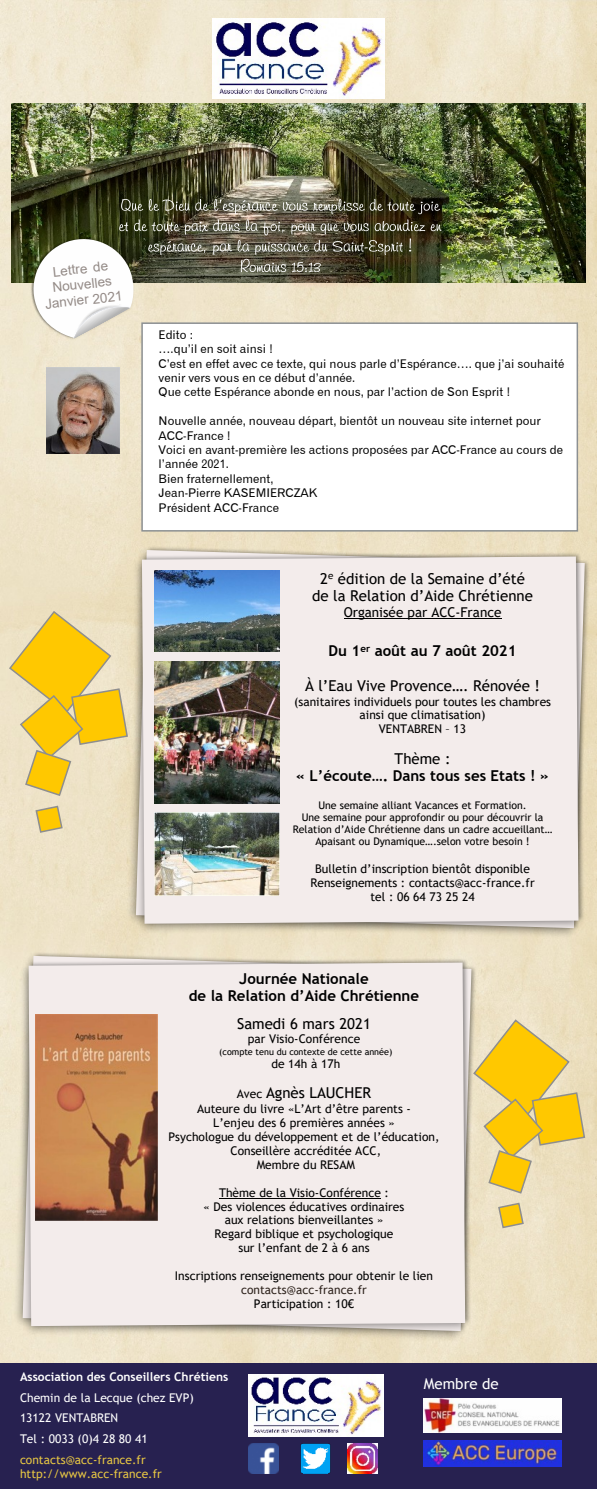
<style>
.page{position:relative;width:597px;height:1489px;background:#fff}
.page>*{position:absolute;margin:0;border:0;box-sizing:border-box;transform-origin:0 0}
.t1{font:15px/17.4px "Trebuchet MS";color:#000;text-align:center}
.t2{font:700 15px/17.4px "Trebuchet MS";color:#000;text-align:center}
.t3{font:15px "Trebuchet MS";color:#fff}
.t4{font:13.5px/15.6px "Arial";color:#948b87;text-align:center}
.t5{font:13.5px "Trebuchet MS";color:#000}
.t6{font:12px/14px "Trebuchet MS";color:#000;text-align:center}
.t7{font:12px/14.4px "Gothic 720 BT Roman B";color:#000}
.t8{font:12px/20.9px "Trebuchet MS";color:#fff}
.t9{font:12px/14px "Trebuchet MS";color:#e7c643}
.t10{font:700 12px "Trebuchet MS";color:#fff}
.t11{font:12px "Trebuchet MS";color:#2f241e}
.t12{font:10.5px/12.1px "Trebuchet MS";color:#000;text-align:center}
.t13{font:9px "Trebuchet MS";color:#000}
.s1{font-size:12px}
</style>
<div class="page">
<img style="left:0;top:0;width:596px;height:1362px">
<img style="left:212px;top:18px;width:172px;height:80px">
<img style="left:11px;top:103px;width:574px;height:179px">
<img style="left:11px;top:216px;width:130px;height:164px">
<img style="left:74px;top:338px;width:56px;height:11px">
<div style="left:0;top:1362px;width:596px;height:126px;background:#272150"></div>
<img style="left:249px;top:1374px;width:134px;height:62px">
<img style="left:423px;top:1398px;width:138px;height:34px">
<img style="left:423px;top:1440px;width:138px;height:26px">
<img style="left:249px;top:1443px;width:29px;height:30px">
<img style="left:300px;top:1443px;width:31px;height:30px">
<img style="left:347px;top:1443px;width:30px;height:30px">
<img style="left:113px;top:194px;width:393px;height:110px">
<svg style="left:27px;top:199px;width:414px;height:139px;background:#928e7a"></svg>
<svg style="left:8px;top:609px;width:113px;height:188px;background:#f0d268"></svg>
<svg style="left:35px;top:804px;width:29px;height:29px"></svg>
<div style="left:141px;top:322px;width:436px;height:209px;background:#fff;border:2px solid #8c9092"></div>
<img style="left:46px;top:367px;width:73px;height:87px">
<svg style="left:479px;top:1018px;width:106px;height:176px;background:#efd065"></svg>
<svg style="left:497px;top:1201px;width:27px;height:28px"></svg>
<img style="left:121px;top:541px;width:471px;height:401px">
<img style="left:127px;top:548px;width:459px;height:390px">
<div style="left:142px;top:556px;width:436px;height:367px;background:#f3eceb"></div>
<hr style="left:343px;top:618px;width:158px;height:1px;background:#000">
<img style="left:155px;top:662px;width:124px;height:141px">
<img style="left:8px;top:947px;width:471px;height:398px">
<img style="left:14px;top:954px;width:459px;height:386px">
<div style="left:29px;top:962px;width:436px;height:363px;background:#f3eceb"></div>
<hr style="left:219px;top:1197px;width:161px;height:1px;background:#000">
<img style="left:35px;top:1014px;width:123px;height:205px">
<img style="left:155px;top:812px;width:124px;height:83px">
<img style="left:155px;top:570px;width:125px;height:82px">
<p class="t4" style="left:41px;top:266px;width:79px;rotate:-6deg">Lettre de<br>Nouvelles<br>Janvier 2021</p>
<p class="t7" style="left:158px;top:328px;width:407px">Edito :<br>….qu’il en soit ainsi !<br>C’est en effet avec ce texte, qui nous parle d’Espérance…. que j’ai souhaité venir vers vous en ce début d’année.<br>Que cette Espérance abonde en nous, par l’action de Son Esprit !</p>
<p class="t7" style="left:158px;top:415px;width:406px">Nouvelle année, nouveau départ, bientôt un nouveau site internet pour ACC-France !<br>Voici en avant-première les actions proposées par ACC-France au cours de l’année 2021.<br>Bien fraternellement,<br>Jean-Pierre KASEMIERCZAK<br>Président ACC-France</p>
<p class="t1" style="left:312px;top:571px;width:222px">2<sup>e</sup> édition de la Semaine d’été de la Relation d’Aide Chrétienne</p>
<p class="t5" style="left:343px;top:607px;width:159px">Organisée par ACC-France</p>
<p class="t2" style="left:328px;top:643px;width:189px">Du 1<sup>er</sup> août au 7 août 2021</p>
<p class="t1" style="left:305px;top:678px;width:236px">À l’Eau Vive Provence…. Rénovée !</p>
<p class="t6" style="left:294px;top:695px;width:258px">(sanitaires individuels pour toutes les chambres ainsi que climatisation)<br>VENTABREN – 13</p>
<p class="t1" style="left:394px;top:751px;width:57px">Thème :</p>
<p class="t2" style="left:296px;top:768px;width:254px">« L’écoute…. Dans tous ses Etats ! »</p>
<p class="t12" style="left:292px;top:799px;width:261px">Une semaine alliant Vacances et Formation.<br>Une semaine pour approfondir ou pour découvrir la Relation d’Aide Chrétienne dans un cadre accueillant… Apaisant ou Dynamique….selon votre besoin !</p>
<p class="t6" style="left:310px;top:862px;width:225px">Bulletin d’inscription bientôt disponible<br>Renseignements : contacts@acc-france.fr tel : 06 64 73 25 24</p>
<p class="t2" style="left:189px;top:970px;width:231px">Journée Nationale<br>de la Relation d’Aide Chrétienne</p>
<p class="t1" style="left:237px;top:1016px;width:135px">Samedi 6 mars 2021</p>
<p class="t6" style="left:247px;top:1033px;width:114px">par Visio-Conférence</p>
<p class="t13" style="left:219px;top:1047px;width:174px">(compte tenu du contexte de cette année)</p>
<p class="t6" style="left:271px;top:1057px;width:70px">de 14h à 17h</p>
<p class="t1" style="left:237px;top:1085px;width:136px"><span class="s1">Avec</span> Agnès LAUCHER</p>
<p class="t6" style="left:168px;top:1102px;width:272px">Auteure du livre «L’Art d’être parents -<br>L’enjeu des 6 premières années »<br>Psychologue du développement et de l’éducation, Conseillère accréditée ACC,<br>Membre du RESAM</p>
<p class="t6" style="left:203px;top:1186px;width:202px">Thème de la Visio-Conférence :<br>« Des violences éducatives ordinaires aux relations bienveillantes »<br>Regard biblique et psychologique<br>sur l’enfant de 2 à 6 ans</p>
<p class="t6" style="left:175px;top:1269px;width:259px">Inscriptions renseignements pour obtenir le lien</p>
<p class="t11" style="left:241px;top:1285px;width:127px">contacts@acc-france.fr</p>
<p class="t6" style="left:254px;top:1297px;width:101px">Participation : 10€</p>
<p class="t10" style="left:20px;top:1371px;width:209px">Association des Conseillers Chrétiens</p>
<p class="t8" style="left:20px;top:1387px;width:175px">Chemin de la Lecque (chez EVP)<br>13122 VENTABREN<br>Tel : 0033 (0)4 28 80 41</p>
<p class="t9" style="left:20px;top:1453px;width:143px">contacts@acc-france.fr http://www.acc-france.fr</p>
<p class="t3" style="left:423px;top:1378px;width:76px">Membre de</p>
</div>
